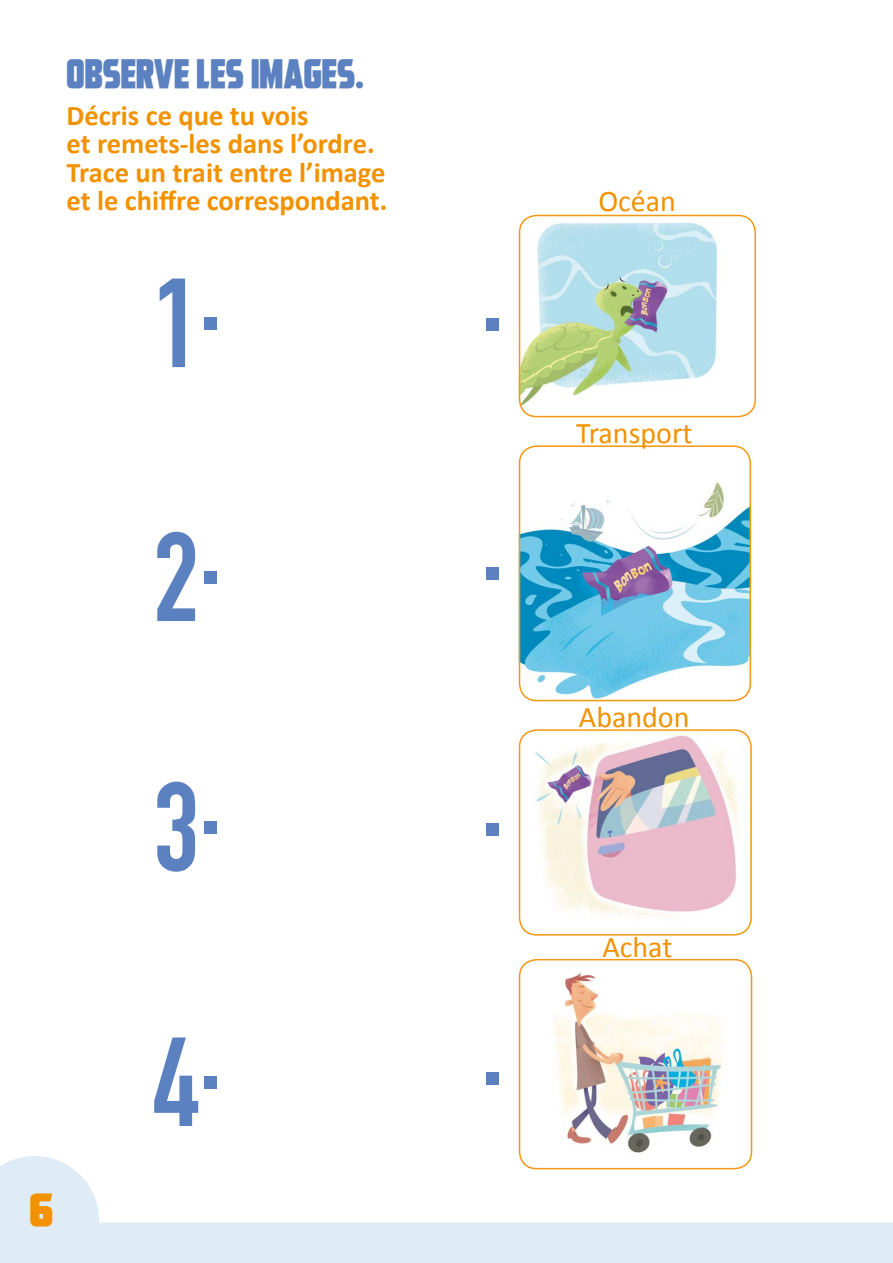
<style>
.page{position:relative;width:893px;height:1263px;background:#fff}
.page>*{position:absolute;margin:0;border:0;box-sizing:border-box;transform-origin:0 0}
.t1{font:700 124.35px "DIN Condensed";color:#5c81c1}
.t2{font:32.25px "This Is The Future";color:#f39200;scale:1.16 1}
.t3{font:30px "Calibri";color:#f39200}
.t4{font:700 28.5px/28.5px "Calibri";color:#f39200}
.t5{font:28.5px "This Is The Future";color:#5c81c1}
</style>
<div class="page">
<svg style="left:0;top:1156px;width:893px;height:107px"></svg>
<img style="left:519px;top:959px;width:233px;height:210px">
<div style="left:519px;top:959px;width:233px;height:210px;border:2px solid #f49712;border-radius:17px"></div>
<img style="left:519px;top:732px;width:233px;height:203px">
<div style="left:519px;top:729px;width:233px;height:206px;border:2px solid #f49712;border-radius:17px"></div>
<img style="left:519px;top:482px;width:232px;height:219px">
<div style="left:519px;top:445px;width:232px;height:256px;border:2px solid #f49712;border-radius:17px"></div>
<img style="left:519px;top:215px;width:237px;height:202px">
<div style="left:519px;top:215px;width:237px;height:202px;border:2px solid #f49712;border-radius:17px"></div>
<p class="t5" style="left:67px;top:58px;width:299px">OBSERVE LES IMAGES.</p>
<p class="t4" style="left:67px;top:100px;width:322px">Décris ce que tu vois<br>et remets-les dans l’ordre.<br>Trace un trait entre l’image et le chiffre correspondant.</p>
<h1 class="t1" style="left:153px;top:221px;width:71px">1.</h1>
<h1 class="t1" style="left:153px;top:475px;width:71px">2.</h1>
<h1 class="t1" style="left:153px;top:725px;width:71px">3.</h1>
<p class="t2" style="left:29px;top:1192px;width:22px">6</p>
<h1 class="t1" style="left:153px;top:980px;width:71px">4.</h1>
<h1 class="t1" style="left:481px;top:203px;width:25px">.</h1>
<h1 class="t1" style="left:481px;top:453px;width:25px">.</h1>
<h1 class="t1" style="left:481px;top:708px;width:25px">.</h1>
<h1 class="t1" style="left:481px;top:958px;width:25px">.</h1>
<p class="t3" style="left:598px;top:182px;width:79px">Océan</p>
<p class="t3" style="left:576px;top:415px;width:118px">Transport</p>
<p class="t3" style="left:579px;top:698px;width:112px">Abandon</p>
<p class="t3" style="left:602px;top:928px;width:71px">Achat</p>
</div>
